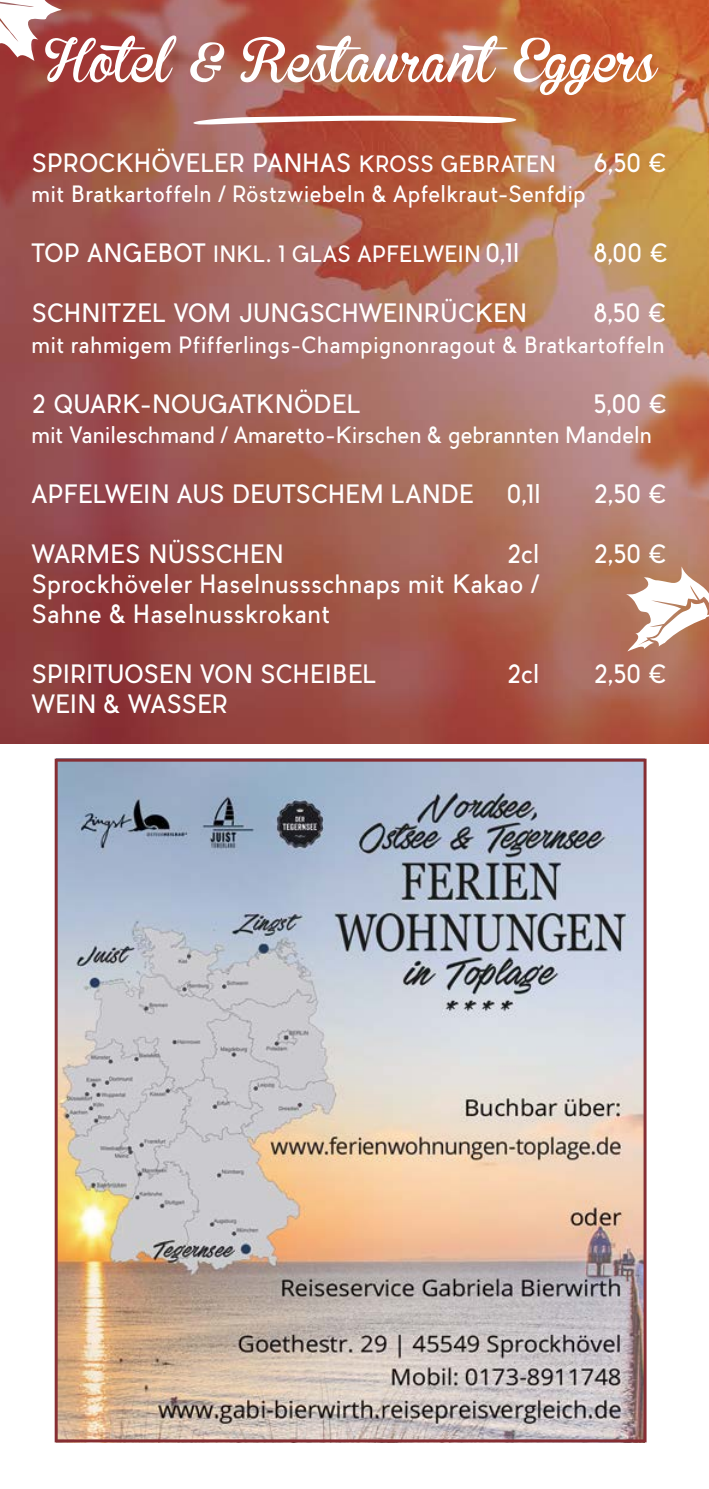
<style>
.page{position:relative;width:709px;height:1489px;background:#fff}
.page>*{position:absolute;margin:0;border:0;box-sizing:border-box;transform-origin:0 0}
.t1{font:62.5px "Brannboll Ny Personal Use Only";color:#fff}
.t2{font:24.75px "Pier Sans";letter-spacing:.015em;color:#fff;scale:.91 1}
.t3{font:24.75px/30px "Pier Sans";letter-spacing:.035em;color:#fff;scale:.91 1}
.t4{font:22px "Pier Sans";letter-spacing:.03em;color:#fff;scale:.91 1}
.s1{font-size:22px}
.s2{font-size:24.75px}
</style>
<div class="page">
<img style="left:0;top:0;width:709px;height:744px">
<svg style="left:0;top:0;width:62px;height:74px"></svg>
<svg style="left:625px;top:566px;width:84px;height:85px"></svg>
<svg style="left:193px;top:116px;width:323px;height:8px"></svg>
<img style="left:55px;top:758px;width:591px;height:684px">
<h1 class="t1" style="left:45px;top:24px;width:613px">Hotel &amp; Restaurant Eggers</h1>
<p class="t2" style="left:32px;top:148px;width:577px">SPROCKHÖVELER PANHAS <span class="s1">KROSS GEBRATEN</span></p>
<p class="t2" style="left:593px;top:148px;width:81px">6,50 €</p>
<p class="t4" style="left:32px;top:180px;width:610px">mit Bratkartoffeln / Röstzwiebeln &amp; Apfelkraut-Senfdip</p>
<p class="t4" style="left:32px;top:240px;width:537px"><span class="s2">TOP ANGEBOT</span> INKL. 1 GLAS APFELWEIN <span class="s2">0,1l</span></p>
<p class="t2" style="left:593px;top:238px;width:83px">8,00 €</p>
<p class="t2" style="left:32px;top:298px;width:545px">SCHNITZEL VOM JUNGSCHWEINRÜCKEN</p>
<p class="t2" style="left:593px;top:298px;width:81px">8,50 €</p>
<p class="t4" style="left:32px;top:330px;width:697px">mit rahmigem Pfifferlings-Champignonragout &amp; Bratkartoffeln</p>
<p class="t2" style="left:32px;top:388px;width:362px">2 QUARK-NOUGATKNÖDEL</p>
<p class="t2" style="left:593px;top:388px;width:82px">5,00 €</p>
<p class="t4" style="left:32px;top:420px;width:683px">mit Vanileschmand / Amaretto-Kirschen &amp; gebrannten Mandeln</p>
<p class="t2" style="left:32px;top:478px;width:487px">APFELWEIN AUS DEUTSCHEM LANDE</p>
<p class="t2" style="left:507px;top:478px;width:38px">0,1l</p>
<p class="t2" style="left:593px;top:478px;width:81px">2,50 €</p>
<p class="t2" style="left:32px;top:538px;width:278px">WARMES NÜSSCHEN</p>
<p class="t2" style="left:507px;top:538px;width:37px">2cl</p>
<p class="t2" style="left:593px;top:538px;width:81px">2,50 €</p>
<p class="t3" style="left:32px;top:568px;width:559px">Sprockhöveler Haselnussschnaps mit Kakao /<br>Sahne &amp; Haselnusskrokant</p>
<p class="t2" style="left:32px;top:658px;width:380px">SPIRITUOSEN VON SCHEIBEL</p>
<p class="t2" style="left:507px;top:658px;width:37px">2cl</p>
<p class="t2" style="left:593px;top:658px;width:81px">2,50 €</p>
<p class="t2" style="left:32px;top:688px;width:217px">WEIN &amp; WASSER</p>
</div>
